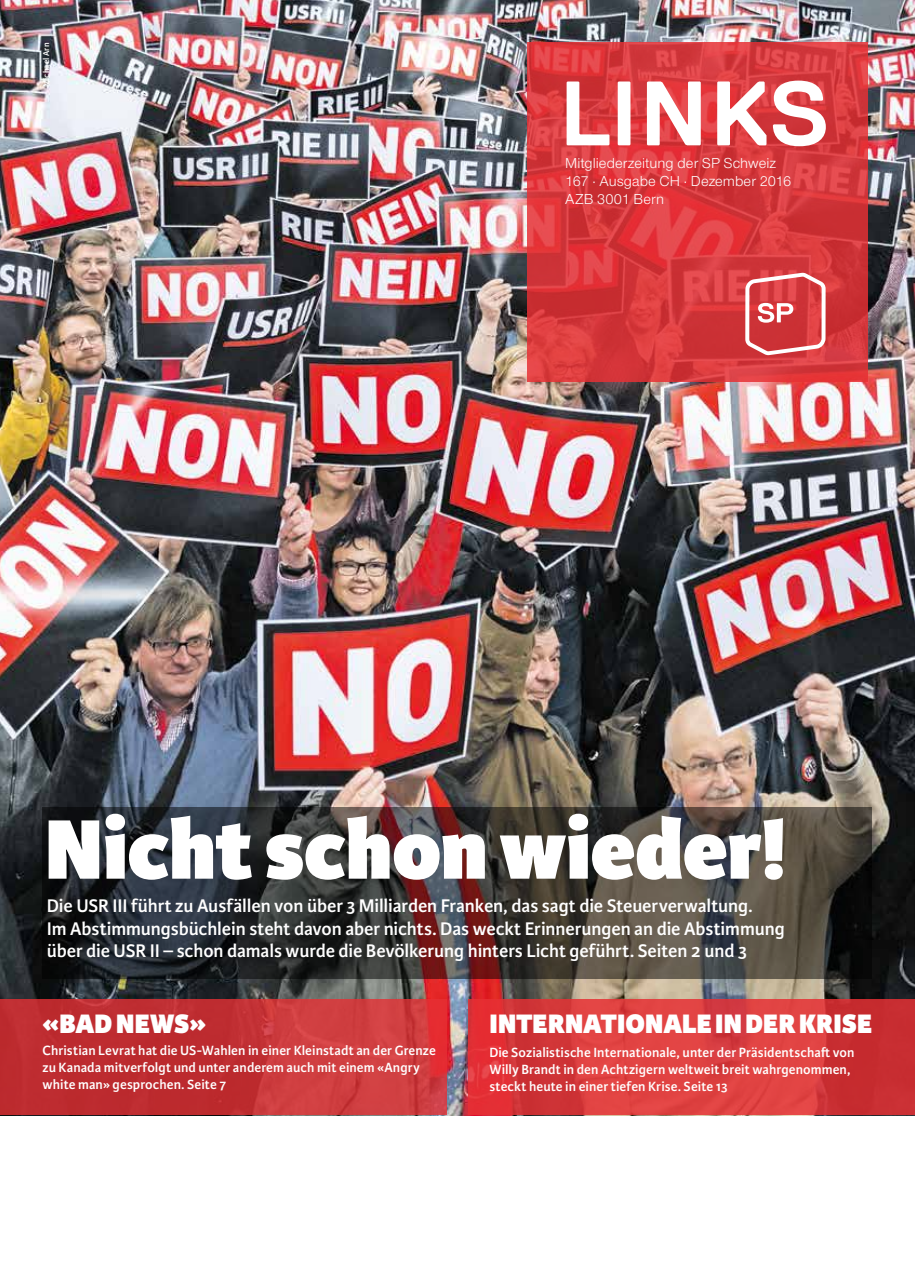
<style>
.page{position:relative;width:915px;height:1263px;background:#fff}
.page>*{position:absolute;margin:0;border:0;box-sizing:border-box;transform-origin:0 0}
.t1{font:800 90px "Karmina Sans";letter-spacing:-.005em;color:#fff}
.t2{font:800 28.5px "Karmina Sans";letter-spacing:.005em;color:#fff}
.t3{font:600 19.5px/22.5px "Karmina Sans";letter-spacing:-.005em;color:#fff}
.t4{font:15px/18px "Nimbus San Nov";letter-spacing:.005em;color:#fff}
.t5{font:600 14.25px/17px "Karmina Sans";letter-spacing:.005em;color:#fff}
.t6{font:600 9px "Karmina Sans";letter-spacing:.02em;color:#fff}
</style>
<div class="page">
<img style="left:0;top:0;width:914px;height:1115px">
<svg style="left:527px;top:43px;width:340px;height:339px;background:#d83a3e"></svg>
<svg style="left:566px;top:81px;width:43px;height:64px"></svg>
<svg style="left:617px;top:81px;width:13px;height:64px"></svg>
<svg style="left:646px;top:81px;width:54px;height:64px"></svg>
<svg style="left:717px;top:81px;width:49px;height:64px"></svg>
<svg style="left:772px;top:81px;width:53px;height:65px"></svg>
<svg style="left:745px;top:273px;width:80px;height:82px"></svg>
<svg style="left:43px;top:807px;width:829px;height:171px;background:#3c3736"></svg>
<svg style="left:0;top:999px;width:446px;height:116px;background:#c53336"></svg>
<svg style="left:468px;top:999px;width:446px;height:116px;background:#d83a3b"></svg>
<p class="t6" style="left:41px;top:87px;width:46px;rotate:-90deg">Michael Arn</p>
<p class="t4" style="left:565px;top:155px;width:227px">Mitgliederzeitung der SP Schweiz<br>167 · Ausgabe CH · Dezember 2016<br>AZB 3001 Bern</p>
<h1 class="t1" style="left:45px;top:796px;width:743px">Nicht schon wieder!</h1>
<p class="t3" style="left:47px;top:895px;width:739px">Die USR III führt zu Ausfällen von über 3 Milliarden Franken, das sagt die Steuerverwaltung.<br>Im Abstimmungsbüchlein steht davon aber nichts. Das weckt Erinnerungen an die Abstimmung über die USR II – schon damals wurde die Bevölkerung hinters Licht geführt. Seiten 2 und 3</p>
<h2 class="t2" style="left:43px;top:1007px;width:165px">«BAD NEWS»</h2>
<p class="t5" style="left:43px;top:1042px;width:394px">Christian Levrat hat die US-Wahlen in einer Kleinstadt an der Grenze zu Kanada mitverfolgt und unter anderem auch mit einem «Angry white man» gesprochen. Seite 7</p>
<h2 class="t2" style="left:489px;top:1007px;width:384px">INTERNATIONALE IN DER KRISE</h2>
<p class="t5" style="left:489px;top:1044px;width:366px">Die Sozialistische Internationale, unter der Präsidentschaft von<br>Willy Brandt in den Achtzigern weltweit breit wahrgenommen, steckt heute in einer tiefen Krise. Seite 13</p>
</div>
